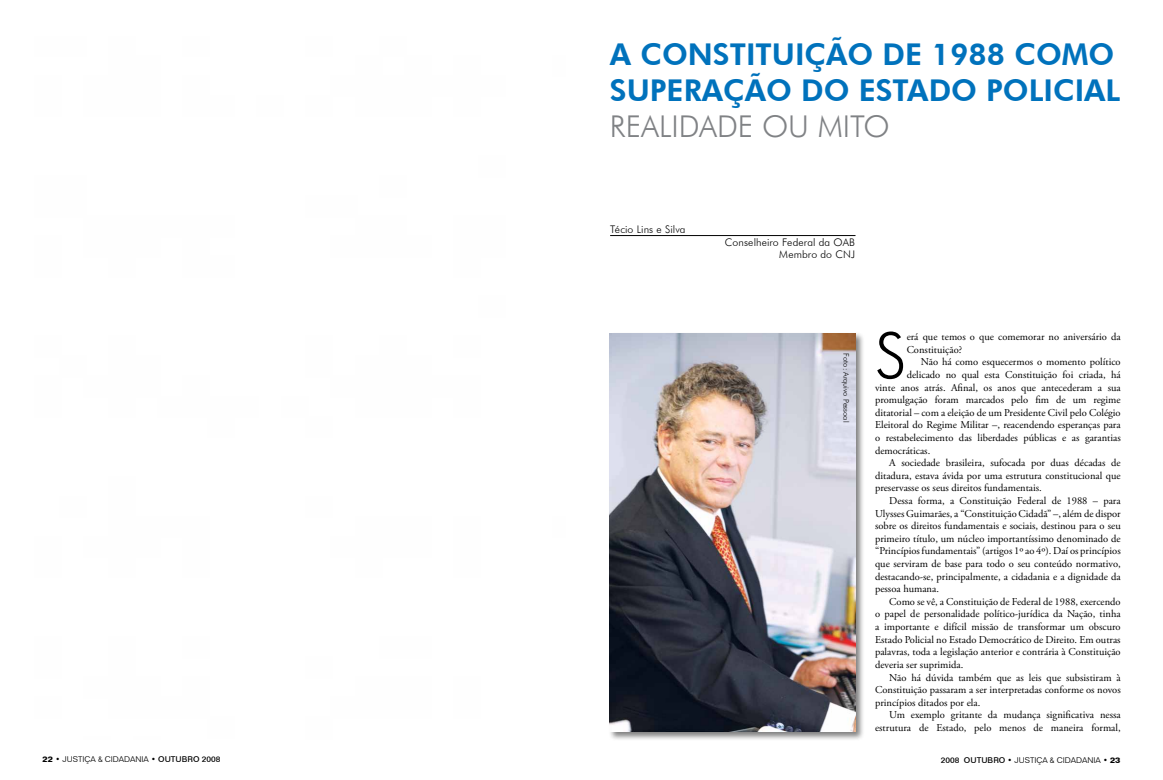
<style>
.page{position:relative;width:1163px;height:780px;background:#fff}
.page>*{position:absolute;margin:0;border:0;box-sizing:border-box;transform-origin:0 0}
.t1{font:300 63.4px "Futura BT";color:#000}
.t2{font:800 30px "Futura BT";color:#0072bc}
.t3{font:300 30px "Futura BT";color:#808285}
.t4{font:10.5px/12.6px "Adobe Garamond Pro";color:#000}
.t5{font:300 10.5px/12.6px "Futura BT";letter-spacing:.01em;color:#000;text-align:right}
.t6{font:300 8px "Folio BT";color:#000}
.t7{font:300 7.6px "Futura BT";color:#000}
.s1{font-weight:700}
.s2{font-weight:500}
</style>
<div class="page">
<hr style="left:610px;top:235px;width:245px;height:1px;background:#000">
<div style="left:608px;top:332px;width:257px;height:409px;background:#000;opacity:.5"></div>
<img style="left:609px;top:333px;width:246px;height:398px">
<h2 class="t2" style="left:609px;top:36px;width:71px">A CONSTITUI</h2>
<h2 class="t2" style="left:804px;top:36px;width:235px">ÇÃO DE 1988 COMO</h2>
<h2 class="t2" style="left:609px;top:72px;width:76px">SUPERA</h2>
<h2 class="t2" style="left:723px;top:72px;width:174px">ÇÃO DO ESTADO</h2>
<h2 class="t2" style="left:986px;top:72px;width:18px">POLICIAL</h2>
<h2 class="t3" style="left:609px;top:108px;width:33px">Realidade</h2>
<h2 class="t3" style="left:762px;top:108px;width:96px">ou Mito</h2>
<p class="t5" style="left:610px;top:223px;width:77px">Técio Lins e Silva</p>
<p class="t5" style="left:724px;top:235px;width:132px">Conselheiro Federal da OAB<br>Membro do CNJ</p>
<p class="t7" style="left:850px;top:353px;width:70px;rotate:90deg">Foto: Arquivo Pessoal</p>
<h1 class="t1" style="left:874px;top:317px;width:33px">S</h1>
<p class="t4" style="left:906px;top:331px;width:215px">erá que temos o que comemorar no aniversário da<br>Constituição?</p>
<p class="t4" style="left:920px;top:356px;width:201px">Não há como esquecermos o momento político</p>
<p class="t4" style="left:906px;top:368px;width:215px">delicado no qual esta Constituição foi criada, há</p>
<p class="t4" style="left:874px;top:381px;width:247px">vinte anos atrás. Afinal, os anos que antecederam a sua</p>
<p class="t4" style="left:874px;top:394px;width:247px">promulgação foram marcados pelo fim de um regime</p>
<p class="t4" style="left:874px;top:406px;width:247px">ditatorial – com a eleição de um Presidente Civil pelo Colégio</p>
<p class="t4" style="left:874px;top:419px;width:247px">Eleitoral do Regime Militar –, reacendendo esperanças para</p>
<p class="t4" style="left:874px;top:431px;width:247px">o restabelecimento das liberdades públicas e as garantias</p>
<p class="t4" style="left:874px;top:444px;width:57px">democráticas.</p>
<p class="t4" style="left:889px;top:457px;width:233px">A sociedade brasileira, sufocada por duas décadas de</p>
<p class="t4" style="left:874px;top:469px;width:247px">ditadura, estava ávida por uma estrutura constitucional que</p>
<p class="t4" style="left:874px;top:482px;width:168px">preservasse os seus direitos fundamentais.</p>
<p class="t4" style="left:889px;top:494px;width:233px">Dessa forma, a Constituição Federal de 1988 – para</p>
<p class="t4" style="left:874px;top:507px;width:247px">Ulysses Guimarães, a “Constituição Cidadã” –, além de dispor</p>
<p class="t4" style="left:874px;top:520px;width:247px">sobre os direitos fundamentais e sociais, destinou para o seu</p>
<p class="t4" style="left:874px;top:532px;width:247px">primeiro título, um núcleo importantíssimo denominado de</p>
<p class="t4" style="left:874px;top:545px;width:247px">“Princípios fundamentais” (artigos 1º ao 4º). Daí os princípios</p>
<p class="t4" style="left:874px;top:557px;width:247px">que serviram de base para todo o seu conteúdo normativo,</p>
<p class="t4" style="left:874px;top:570px;width:247px">destacando-se, principalmente, a cidadania e a dignidade da</p>
<p class="t4" style="left:874px;top:583px;width:65px">pessoa humana.</p>
<p class="t4" style="left:889px;top:595px;width:233px">Como se vê, a Constituição de Federal de 1988, exercendo</p>
<p class="t4" style="left:874px;top:608px;width:247px">o papel de personalidade político-jurídica da Nação, tinha</p>
<p class="t4" style="left:874px;top:620px;width:247px">a importante e difícil missão de transformar um obscuro</p>
<p class="t4" style="left:874px;top:633px;width:247px">Estado Policial no Estado Democrático de Direito. Em outras</p>
<p class="t4" style="left:874px;top:646px;width:247px">palavras, toda a legislação anterior e contrária à Constituição</p>
<p class="t4" style="left:874px;top:658px;width:90px">deveria ser suprimida.</p>
<p class="t4" style="left:889px;top:671px;width:233px">Não há dúvida também que as leis que subsistiram à</p>
<p class="t4" style="left:874px;top:683px;width:247px">Constituição passaram a ser interpretadas conforme os novos</p>
<p class="t4" style="left:874px;top:696px;width:107px">princípios ditados por ela.</p>
<p class="t4" style="left:889px;top:709px;width:233px">Um exemplo gritante da mudança significativa nessa</p>
<p class="t4" style="left:874px;top:721px;width:247px">estrutura de Estado, pelo menos de maneira formal,</p>
<p class="t6" style="left:43px;top:754px;width:179px"><span class="s1">22</span> • JUSTIÇA &amp; CIDADANIA • <span class="s2">OUTUBRO 2008</span></p>
<p class="t6" style="left:940px;top:755px;width:181px"><span class="s2">2008 OUTUBRO</span> • JUSTIÇA &amp; CIDADANIA • <span class="s1">23</span></p>
</div>
